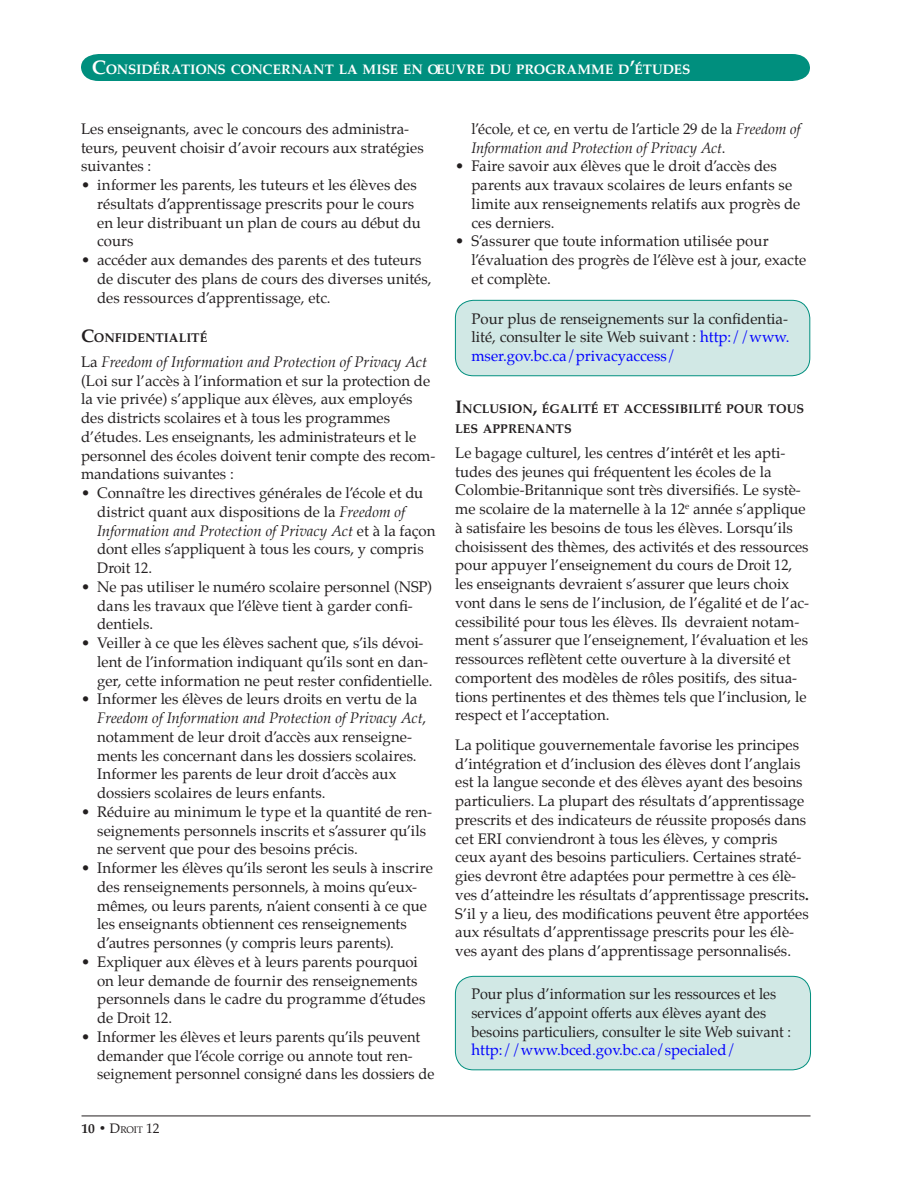
<style>
.page{position:relative;width:918px;height:1188px;background:#fff}
.page>*{position:absolute;margin:0;border:0;box-sizing:border-box;transform-origin:0 0}
.Body_bullet{font:15px/18.8px "Palatino";letter-spacing:.005em;color:#231f20}
.Body_text{font:15px/18.8px "Palatino";color:#231f20}
.Body_text_no_space{font:15px/18.8px "Palatino";color:#231f20}
.Body_bullet-last{font:15px/18.8px "Palatino";color:#231f20}
.Boxed_Info{font:15px/18.8px "Palatino";color:#231f20;scale:.96 1}
.Boxed_Info-2{font:15px/18.8px "Palatino";color:#231f20;text-align:justify}
.Body_bullet-2{font:italic 15px/18.8px "Palatino";color:#231f20}
.Page_header{font:700 13.65px "Palatino";color:#fff}
.B_Head{font:700 12.6px/19.5px "Palatino";color:#231f20}
.t1{font:9.45px "Palatino";color:#231f20}
.s1{font-size:19.5px}
.s2{font-size:18px}
.s3{font-style:italic}
.s4{font-weight:700;font-size:13.5px}
.s5{font-size:13.5px}
.s6{font-style:normal}
.s7{color:#00f}
.s8{font-weight:700}
</style>
<div class="page">
<div style="left:81px;top:54px;width:729px;height:27px;background:#008f7e"></div>
<hr style="left:82px;top:1116px;width:729px;height:1px;background:#231f20">
<div style="left:455px;top:976px;width:356px;height:94px;background:#d1e8e5;border-radius:18px"></div>
<div style="left:455px;top:976px;width:356px;height:94px;border:1px solid #008f7e;border-radius:18px"></div>
<div style="left:455px;top:300px;width:355px;height:76px;background:#d1e8e5;border-radius:18px"></div>
<div style="left:455px;top:300px;width:355px;height:76px;border:1px solid #008f7e;border-radius:18px"></div>
<p class="Page_header" style="left:92px;top:61px;width:600px"><span class="s1">C</span>ONSIDÉRATIONS CONCERNANT LA MISE EN OEUVRE DU PROGRAMME D<span class="s1">’</span>ÉTUDES</p>
<p class="Body_text_no_space" style="left:81px;top:121px;width:344px">Les enseignants, avec le concours des administra&shy;teurs, peuvent choisir d’avoir recours aux stratégies suivantes :</p>
<p class="Body_bullet" style="left:97px;top:177px;width:325px">informer les parents, les tuteurs et les élèves des résultats d’apprentissage prescrits pour le cours en leur distribuant un plan de cours au début du cours</p>
<p class="Body_bullet-last" style="left:97px;top:252px;width:336px">accéder aux demandes des parents et des tuteurs de discuter des plans de cours des diverses unités, des ressources d’apprentissage, etc.</p>
<p class="B_Head" style="left:81px;top:329px;width:128px"><span class="s2">C</span>ONFIDENTIALITÉ</p>
<p class="Body_text_no_space" style="left:81px;top:354px;width:356px">La <span class="s3">Freedom of Information and Protection of Privacy Act </span>(Loi sur l’accès à l’information et sur la protection de la vie privée) s’applique aux élèves, aux employés des districts scolaires et à tous les programmes d’études. Les enseignants, les administrateurs et le personnel des écoles doivent tenir compte des recom&shy;mandations suivantes :</p>
<p class="Body_bullet" style="left:97px;top:485px;width:340px">Connaître les directives générales de l’école et du district quant aux dispositions de la <span class="s3">Freedom of Information and Protection of Privacy Act</span> et à la façon dont elles s’appliquent à tous les cours, y compris Droit 12.</p>
<p class="Body_bullet" style="left:97px;top:579px;width:336px">Ne pas utiliser le numéro scolaire personnel (NSP) dans les travaux que l’élève tient à garder confi&shy;dentiels.</p>
<p class="Body_bullet" style="left:97px;top:635px;width:337px">Veiller à ce que les élèves sachent que, s’ils dévoi&shy;lent de l’information indiquant qu’ils sont en dan&shy;ger, cette information ne peut rester confidentielle.</p>
<p class="Body_bullet" style="left:97px;top:691px;width:331px">Informer les élèves de leurs droits en vertu de la <span class="s3">Freedom of Information and Protection of Privacy Act</span>, notamment de leur droit d’accès aux renseigne&shy;ments les concernant dans les dossiers scolaires.<br>Informer les parents de leur droit d’accès aux dossiers scolaires de leurs enfants.</p>
<p class="Body_bullet" style="left:97px;top:804px;width:336px">Réduire au minimum le type et la quantité de ren&shy;seignements personnels inscrits et s’assurer qu’ils ne servent que pour des besoins précis.</p>
<p class="Body_bullet" style="left:97px;top:860px;width:337px">Informer les élèves qu’ils seront les seuls à inscrire des renseignements personnels, à moins qu’eux&shy;mêmes, ou leurs parents, n’aient consenti à ce que les enseignants obtiennent ces renseignements d’autres personnes (y compris leurs parents).</p>
<p class="Body_bullet" style="left:97px;top:954px;width:330px">Expliquer aux élèves et à leurs parents pourquoi on leur demande de fournir des renseignements personnels dans le cadre du programme d’études de Droit 12.</p>
<p class="Body_bullet" style="left:97px;top:1029px;width:339px">Informer les élèves et leurs parents qu’ils peuvent demander que l’école corrige ou annote tout ren&shy;seignement personnel consigné dans les dossiers de</p>
<p class="Body_text" style="left:81px;top:177px;width:11px">•</p>
<p class="Body_text" style="left:81px;top:252px;width:11px">•</p>
<p class="Body_text" style="left:81px;top:485px;width:11px">•</p>
<p class="Body_text" style="left:81px;top:579px;width:11px">•</p>
<p class="Body_text" style="left:81px;top:635px;width:11px">•</p>
<p class="Body_text" style="left:81px;top:691px;width:11px">•</p>
<p class="Body_text" style="left:81px;top:804px;width:11px">•</p>
<p class="Body_text" style="left:81px;top:860px;width:11px">•</p>
<p class="Body_text" style="left:81px;top:954px;width:11px">•</p>
<p class="Body_text" style="left:81px;top:1029px;width:11px">•</p>
<p class="t1" style="left:82px;top:1123px;width:80px"><span class="s4">10 •</span> <span class="s5">D</span>roit <span class="s5">12</span></p>
<p class="Body_bullet-2" style="left:471px;top:121px;width:331px"><span class="s6">l’école, et ce, en vertu de l’article 29 de la</span> Freedom of<br>Information and Protection of Privacy Act<span class="s6">.</span></p>
<p class="Body_bullet" style="left:471px;top:158px;width:330px">Faire savoir aux élèves que le droit d’accès des parents aux travaux scolaires de leurs enfants se limite aux renseignements relatifs aux progrès de ces derniers.</p>
<p class="Body_bullet-last" style="left:471px;top:233px;width:336px">S’assurer que toute information utilisée pour l’évaluation des progrès de l’élève est à jour, exacte et complète.</p>
<p class="Boxed_Info-2" style="left:471px;top:310px;width:320px">Pour plus de renseignements sur la confidentia&shy;lité, consulter le site Web suivant : <span class="s7">http://www. mser.gov.bc.ca/privacyaccess/</span></p>
<p class="B_Head" style="left:455px;top:400px;width:350px"><span class="s2">I</span>NCLUSION<span class="s2">,</span> ÉGALITÉ ET ACCESSIBILITÉ POUR TOUS<br>LES APPRENANTS</p>
<p class="Body_text" style="left:455px;top:445px;width:355px">Le bagage culturel, les centres d’intérêt et les apti&shy;tudes des jeunes qui fréquentent les écoles de la Colombie-Britannique sont très diversifiés. Le systè&shy;me scolaire de la maternelle à la 12<sup>e</sup> année s’applique à satisfaire les besoins de tous les élèves. Lorsqu’ils choisissent des thèmes, des activités et des ressources pour appuyer l’enseignement du cours de Droit 12, les enseignants devraient s’assurer que leurs choix vont dans le sens de l’inclusion, de l’égalité et de l’ac&shy;cessibilité pour tous les élèves. Ils devraient notam&shy;ment s’assurer que l’enseignement, l’évaluation et les ressources reflètent cette ouverture à la diversité et comportent des modèles de rôles positifs, des situa&shy;tions pertinentes et des thèmes tels que l’inclusion, le respect et l’acceptation.</p>
<p class="Body_text" style="left:455px;top:737px;width:355px">La politique gouvernementale favorise les principes d’intégration et d’inclusion des élèves dont l’anglais est la langue seconde et des élèves ayant des besoins particuliers. La plupart des résultats d’apprentissage prescrits et des indicateurs de réussite proposés dans cet ERI conviendront à tous les élèves, y compris ceux ayant des besoins particuliers. Certaines straté&shy;gies devront être adaptées pour permettre à ces élè&shy;ves d’atteindre les résultats d’apprentissage prescrits<span class="s8">.<br></span>S’il y a lieu, des modifications peuvent être apportées aux résultats d’apprentissage prescrits pour les élè&shy;ves ayant des plans d’apprentissage personnalisés.</p>
<p class="Boxed_Info" style="left:471px;top:986px;width:335px">Pour plus d’information sur les ressources et les services d’appoint offerts aux élèves ayant des besoins particuliers, consulter le site Web suivant : <span class="s7">http://www.bced.gov.bc.ca/specialed/</span></p>
<p class="Body_text" style="left:455px;top:158px;width:11px">•</p>
<p class="Body_text" style="left:455px;top:233px;width:11px">•</p>
</div>
